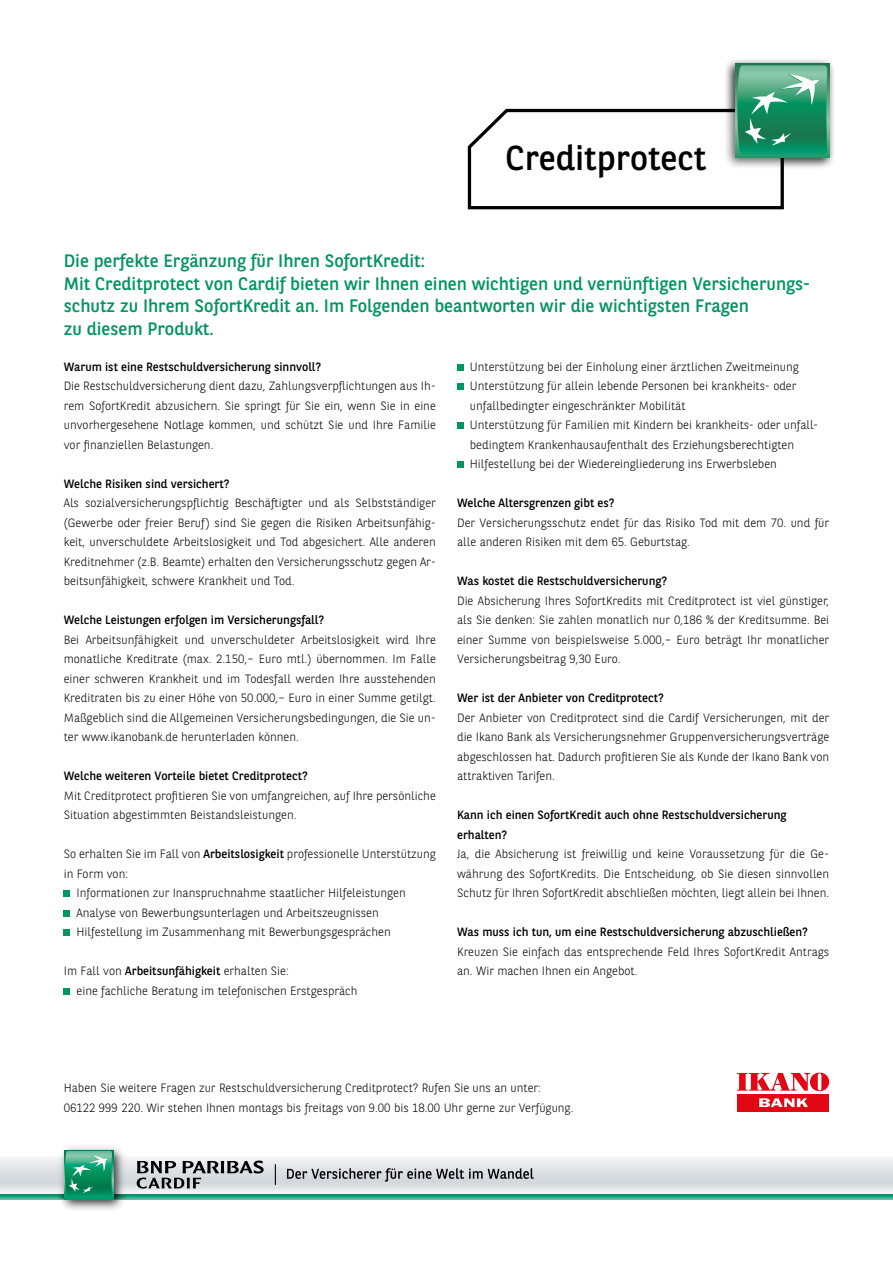
<style>
.page{position:relative;width:893px;height:1263px;background:#fff}
.page>*{position:absolute;margin:0;border:0;box-sizing:border-box;transform-origin:0 0}
.t1{font:34.5px "BNPP Sans";color:#000}
.t2{font:18px/22.5px "BNPP Sans";color:#00945e}
.t3{font:300 12px/19.5px "BNPP Sans";color:#000;text-align:justify}
.t4{font:12px/19.5px "BNPP Sans";color:#000}
.s1{font-weight:400}
</style>
<div class="page">
<svg style="left:0;top:1194px;width:893px;height:5px;background:#1fa482"></svg>
<svg style="left:0;top:1157px;width:893px;height:36px"></svg>
<img style="left:55px;top:1147px;width:74px;height:63px">
<div style="left:64px;top:1150px;width:49px;height:49px;background:#047c4f"></div>
<svg style="left:54px;top:1151px;width:210px;height:48px"></svg>
<svg style="left:275px;top:1164px;width:1px;height:21px"></svg>
<svg style="left:287px;top:1168px;width:247px;height:14px;background:#a3a6a9"></svg>
<div style="left:723px;top:58px;width:112px;height:111px;background:#000;opacity:.55"></div>
<svg style="left:736px;top:64px;width:93px;height:93px"></svg>
<svg style="left:467px;top:65px;width:360px;height:145px"></svg>
<svg style="left:64px;top:891px;width:6px;height:6px"></svg>
<div style="left:64px;top:910px;width:6px;height:7px;background:#00975f"></div>
<svg style="left:64px;top:930px;width:6px;height:6px"></svg>
<div style="left:64px;top:988px;width:6px;height:7px;background:#00975f"></div>
<svg style="left:457px;top:364px;width:6px;height:6px"></svg>
<svg style="left:457px;top:384px;width:6px;height:6px"></svg>
<svg style="left:457px;top:423px;width:6px;height:6px"></svg>
<svg style="left:457px;top:462px;width:6px;height:6px"></svg>
<div style="left:737px;top:1094px;width:92px;height:18px;background:#e30613"></div>
<svg style="left:759px;top:1098px;width:49px;height:9px"></svg>
<svg style="left:737px;top:1073px;width:92px;height:18px"></svg>
<h1 class="t1" style="left:505px;top:135px;width:203px">Creditprotect</h1>
<p class="t2" style="left:64px;top:249px;width:748px">Die perfekte Ergänzung für Ihren SofortKredit:<br>Mit Creditprotect von Cardif bieten wir Ihnen einen wichtigen und vernünftigen Versicherungs&shy;schutz zu Ihrem SofortKredit an. Im Folgenden beantworten wir die wichtigsten Fragen<br>zu diesem Produkt.</p>
<p class="t4" style="left:64px;top:356px;width:259px">Warum ist eine Restschuldversicherung sinnvoll?</p>
<p class="t3" style="left:64px;top:376px;width:374px">Die Restschuldversicherung dient dazu, Zahlungsverpflichtungen aus Ih&shy;rem SofortKredit abzusichern. Sie springt für Sie ein, wenn Sie in eine unvorhergesehene Notlage kommen, und schützt Sie und Ihre Familie vor finanziellen Belastungen.</p>
<p class="t4" style="left:64px;top:473px;width:167px">Welche Risiken sind versichert?</p>
<p class="t3" style="left:64px;top:493px;width:374px">Als sozialversicherungspflichtig Beschäftigter und als Selbstständiger (Gewerbe oder freier Beruf) sind Sie gegen die Risiken Arbeitsunfähig&shy;keit, unverschuldete Arbeitslosigkeit und Tod abgesichert. Alle anderen Kreditnehmer (z.B. Beamte) erhalten den Versicherungsschutz gegen Ar&shy;beitsunfähigkeit, schwere Krankheit und Tod.</p>
<p class="t4" style="left:64px;top:610px;width:262px">Welche Leistungen erfolgen im Versicherungsfall?</p>
<p class="t3" style="left:64px;top:629px;width:374px">Bei Arbeitsunfähigkeit und unverschuldeter Arbeitslosigkeit wird Ihre monatliche Kreditrate (max. 2.150,– Euro mtl.) übernommen. Im Falle einer schweren Krankheit und im Todesfall werden Ihre ausstehenden Kreditraten bis zu einer Höhe von 50.000,– Euro in einer Summe getilgt.<br>Maßgeblich sind die Allgemeinen Versicherungsbedingungen, die Sie un&shy;ter www.ikanobank.de herunterladen können.</p>
<p class="t4" style="left:64px;top:766px;width:246px">Welche weiteren Vorteile bietet Creditprotect?</p>
<p class="t3" style="left:64px;top:785px;width:374px">Mit Creditprotect profitieren Sie von umfangreichen, auf Ihre persönliche<br>Situation abgestimmten Beistandsleistungen.</p>
<p class="t3" style="left:64px;top:844px;width:374px">So erhalten Sie im Fall von <span class="s1">Arbeitslosigkeit</span> professionelle Unterstützung</p>
<p class="t3" style="left:64px;top:863px;width:66px">in Form von:</p>
<p class="t3" style="left:77px;top:883px;width:331px">Informationen zur Inanspruchnahme staatlicher Hilfeleistungen</p>
<p class="t3" style="left:77px;top:902px;width:304px">Analyse von Bewerbungsunterlagen und Arbeitszeugnissen</p>
<p class="t3" style="left:77px;top:922px;width:316px">Hilfestellung im Zusammenhang mit Bewerbungsgesprächen</p>
<p class="t3" style="left:77px;top:961px;width:283px;text-indent:-13px">Im Fall von <span class="s1">Arbeitsunfähigkeit</span> erhalten Sie:<br>eine fachliche Beratung im telefonischen Erstgespräch</p>
<p class="t3" style="left:470px;top:356px;width:350px;text-align:left">Unterstützung bei der Einholung einer ärztlichen Zweitmeinung Unterstützung für allein lebende Personen bei krankheits- oder unfallbedingter eingeschränkter Mobilität<br>Unterstützung für Familien mit Kindern bei krankheits- oder unfall&shy;bedingtem Krankenhausaufenthalt des Erziehungsberechtigten Hilfestellung bei der Wiedereingliederung ins Erwerbsleben</p>
<p class="t4" style="left:457px;top:493px;width:159px">Welche Altersgrenzen gibt es?</p>
<p class="t3" style="left:457px;top:512px;width:374px">Der Versicherungsschutz endet für das Risiko Tod mit dem 70. und für alle anderen Risiken mit dem 65. Geburtstag.</p>
<p class="t4" style="left:457px;top:571px;width:212px">Was kostet die Restschuldversicherung?</p>
<p class="t3" style="left:457px;top:590px;width:374px">Die Absicherung Ihres SofortKredits mit Creditprotect ist viel günstiger, als Sie denken: Sie zahlen monatlich nur 0,186 % der Kreditsumme. Bei einer Summe von beispielsweise 5.000,– Euro beträgt Ihr monatlicher Versicherungsbeitrag 9,30 Euro.</p>
<p class="t4" style="left:457px;top:688px;width:208px">Wer ist der Anbieter von Creditprotect?</p>
<p class="t3" style="left:457px;top:707px;width:374px">Der Anbieter von Creditprotect sind die Cardif Versicherungen, mit der die Ikano Bank als Versicherungsnehmer Gruppenversicherungsverträge abgeschlossen hat. Dadurch profitieren Sie als Kunde der Ikano Bank von attraktiven Tarifen.</p>
<p class="t4" style="left:457px;top:805px;width:331px">Kann ich einen SofortKredit auch ohne Restschuldversicherung erhalten?</p>
<p class="t3" style="left:457px;top:844px;width:374px">Ja, die Absicherung ist freiwillig und keine Voraussetzung für die Ge&shy;währung des SofortKredits. Die Entscheidung, ob Sie diesen sinnvollen Schutz für Ihren SofortKredit abschließen möchten, liegt allein bei Ihnen.</p>
<p class="t4" style="left:457px;top:922px;width:352px">Was muss ich tun, um eine Restschuldversicherung abzuschließen?</p>
<p class="t3" style="left:457px;top:941px;width:374px">Kreuzen Sie einfach das entsprechende Feld Ihres SofortKredit Antrags an. Wir machen Ihnen ein Angebot.</p>
<p class="t3" style="left:64px;top:1078px;width:511px">Haben Sie weitere Fragen zur Restschuldversicherung Creditprotect? Rufen Sie uns an unter:<br>06122 999 220. Wir stehen Ihnen montags bis freitags von 9.00 bis 18.00 Uhr gerne zur Verfügung.</p>
</div>
